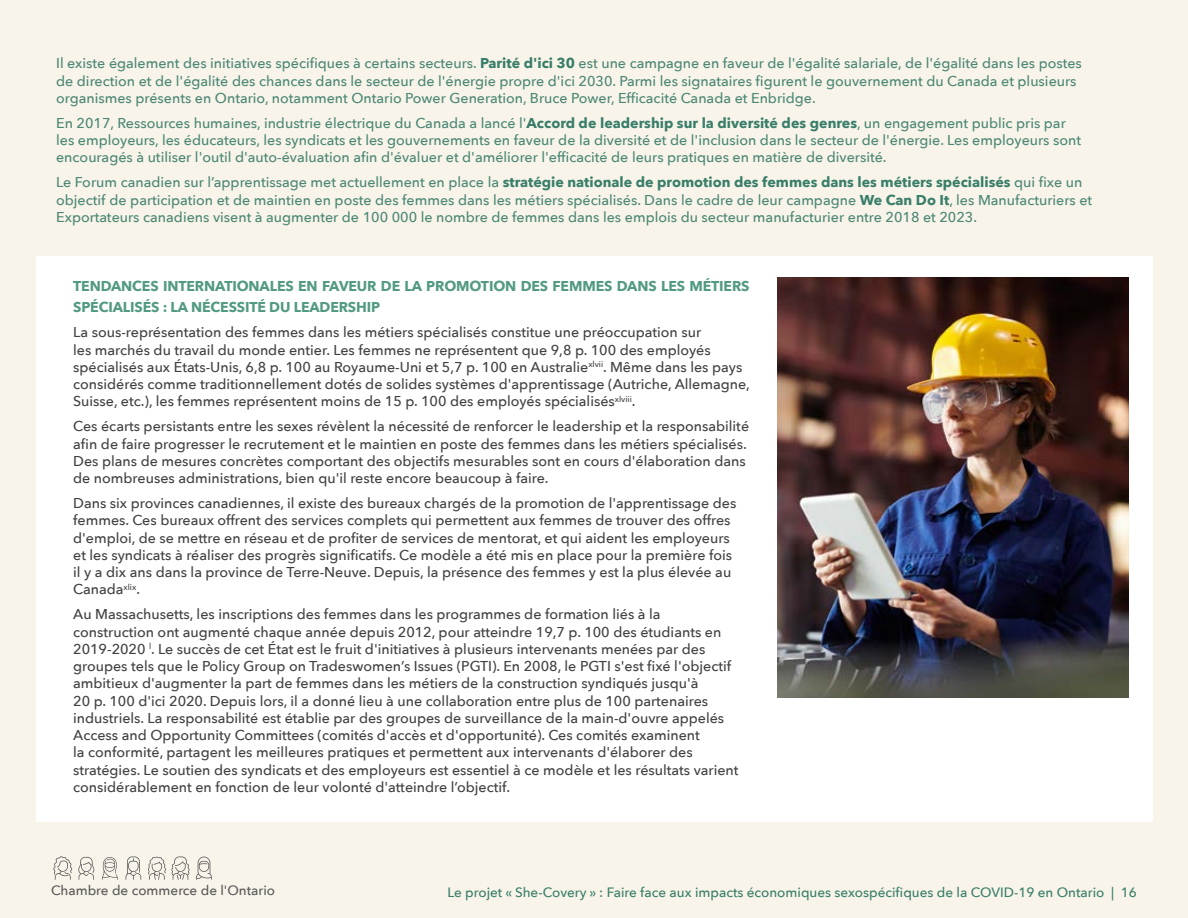
<style>
.page{position:relative;width:1188px;height:918px;background:#f9f4ea}
.page>*{position:absolute;margin:0;border:0;box-sizing:border-box;transform-origin:0 0}
.t1{font:500 14.25px/17.2px "Avenir Next";color:#414042}
.t2{font:500 14.25px/17.2px "Avenir Next";color:#4b8774}
.t3{font:700 14.25px/21px "Avenir Next";letter-spacing:-.01em;color:#539a82}
.t4{font:500 13.5px "Avenir Next";color:#387e69}
.t5{font:500 13.5px "Avenir Next";color:#595959}
.s1{font-weight:700;color:#387e69}
</style>
<div class="page">
<svg style="left:78px;top:857px;width:17px;height:23px"></svg>
<svg style="left:102px;top:857px;width:16px;height:23px"></svg>
<svg style="left:53px;top:856px;width:19px;height:24px"></svg>
<svg style="left:148px;top:856px;width:42px;height:24px"></svg>
<svg style="left:126px;top:856px;width:15px;height:24px"></svg>
<svg style="left:196px;top:857px;width:16px;height:23px"></svg>
<div style="left:37px;top:256px;width:1116px;height:566px;background:#fff"></div>
<img style="left:778px;top:277px;width:351px;height:421px">
<p class="t2" style="left:56px;top:54px;width:1027px">Il existe également des initiatives spécifiques à certains secteurs. <span class="s1">Parité d'ici 30</span> est une campagne en faveur de l'égalité salariale, de l'égalité dans les postes de direction et de l'égalité des chances dans le secteur de l'énergie propre d'ici 2030. Parmi les signataires figurent le gouvernement du Canada et plusieurs organismes présents en Ontario, notamment Ontario Power Generation, Bruce Power, Efficacité Canada et Enbridge.</p>
<p class="t2" style="left:56px;top:114px;width:1027px">En 2017, Ressources humaines, industrie électrique du Canada a lancé l'<span class="s1">Accord de leadership sur la diversité des genres</span>, un engagement public pris par les employeurs, les éducateurs, les syndicats et les gouvernements en faveur de la diversité et de l'inclusion dans le secteur de l'énergie. Les employeurs sont encouragés à utiliser l'outil d'auto-évaluation afin d'évaluer et d'améliorer l'efficacité de leurs pratiques en matière de diversité.</p>
<p class="t2" style="left:56px;top:173px;width:1038px">Le Forum canadien sur l’apprentissage met actuellement en place la <span class="s1">stratégie nationale de promotion des femmes dans les métiers spécialisés</span> qui fixe un objectif de participation et de maintien en poste des femmes dans les métiers spécialisés. Dans le cadre de leur campagne <span class="s1">We Can Do It</span>, les Manufacturiers et<br>Exportateurs canadiens visent à augmenter de 100 000 le nombre de femmes dans les emplois du secteur manufacturier entre 2018 et 2023.</p>
<p class="t3" style="left:73px;top:276px;width:678px">TENDANCES INTERNATIONALES EN FAVEUR DE LA PROMOTION DES FEMMES DANS LES MÉTIERS<br>SPÉCIALISÉS : LA NÉCESSITÉ DU LEADERSHIP</p>
<p class="t1" style="left:73px;top:323px;width:678px">La sous-représentation des femmes dans les métiers spécialisés constitue une préoccupation sur<br>les marchés du travail du monde entier. Les femmes ne représentent que 9,8 p. 100 des employés spécialisés aux États-Unis, 6,8 p. 100 au Royaume-Uni et 5,7 p. 100 en Australie<sup>xlvii</sup>. Même dans les pays considérés comme traditionnellement dotés de solides systèmes d'apprentissage (Autriche, Allemagne, Suisse, etc.), les femmes représentent moins de 15 p. 100 des employés spécialisés<sup>xlviii</sup>.</p>
<p class="t1" style="left:73px;top:417px;width:677px">Ces écarts persistants entre les sexes révèlent la nécessité de renforcer le leadership et la responsabilité afin de faire progresser le recrutement et le maintien en poste des femmes dans les métiers spécialisés.<br>Des plans de mesures concrètes comportant des objectifs mesurables sont en cours d'élaboration dans de nombreuses administrations, bien qu'il reste encore beaucoup à faire.</p>
<p class="t1" style="left:73px;top:494px;width:665px">Dans six provinces canadiennes, il existe des bureaux chargés de la promotion de l'apprentissage des femmes. Ces bureaux offrent des services complets qui permettent aux femmes de trouver des offres d'emploi, de se mettre en réseau et de profiter de services de mentorat, et qui aident les employeurs et les syndicats à réaliser des progrès significatifs. Ce modèle a été mis en place pour la première fois il y a dix ans dans la province de Terre-Neuve. Depuis, la présence des femmes y est la plus élevée au Canada<sup>xlix</sup>.</p>
<p class="t1" style="left:73px;top:605px;width:667px">Au Massachusetts, les inscriptions des femmes dans les programmes de formation liés à la construction ont augmenté chaque année depuis 2012, pour atteindre 19,7 p. 100 des étudiants en 2019-2020 <sup>l</sup>. Le succès de cet État est le fruit d'initiatives à plusieurs intervenants menées par des groupes tels que le Policy Group on Tradeswomen’s Issues (PGTI). En 2008, le PGTI s'est fixé l'objectif ambitieux d'augmenter la part de femmes dans les métiers de la construction syndiqués jusqu'à<br>20 p. 100 d'ici 2020. Depuis lors, il a donné lieu à une collaboration entre plus de 100 partenaires industriels. La responsabilité est établie par des groupes de surveillance de la main-d'ouvre appelés Access and Opportunity Committees (comités d'accès et d'opportunité). Ces comités examinent<br>la conformité, partagent les meilleures pratiques et permettent aux intervenants d'élaborer des stratégies. Le soutien des syndicats et des employeurs est essentiel à ce modèle et les résultats varient considérablement en fonction de leur volonté d'atteindre l’objectif.</p>
<p class="t5" style="left:51px;top:879px;width:226px">Chambre de commerce de l'Ontario</p>
<p class="t4" style="left:448px;top:881px;width:691px">Le projet « She-Covery » : Faire face aux impacts économiques sexospécifiques de la COVID-19 en Ontario | 16</p>
</div>
